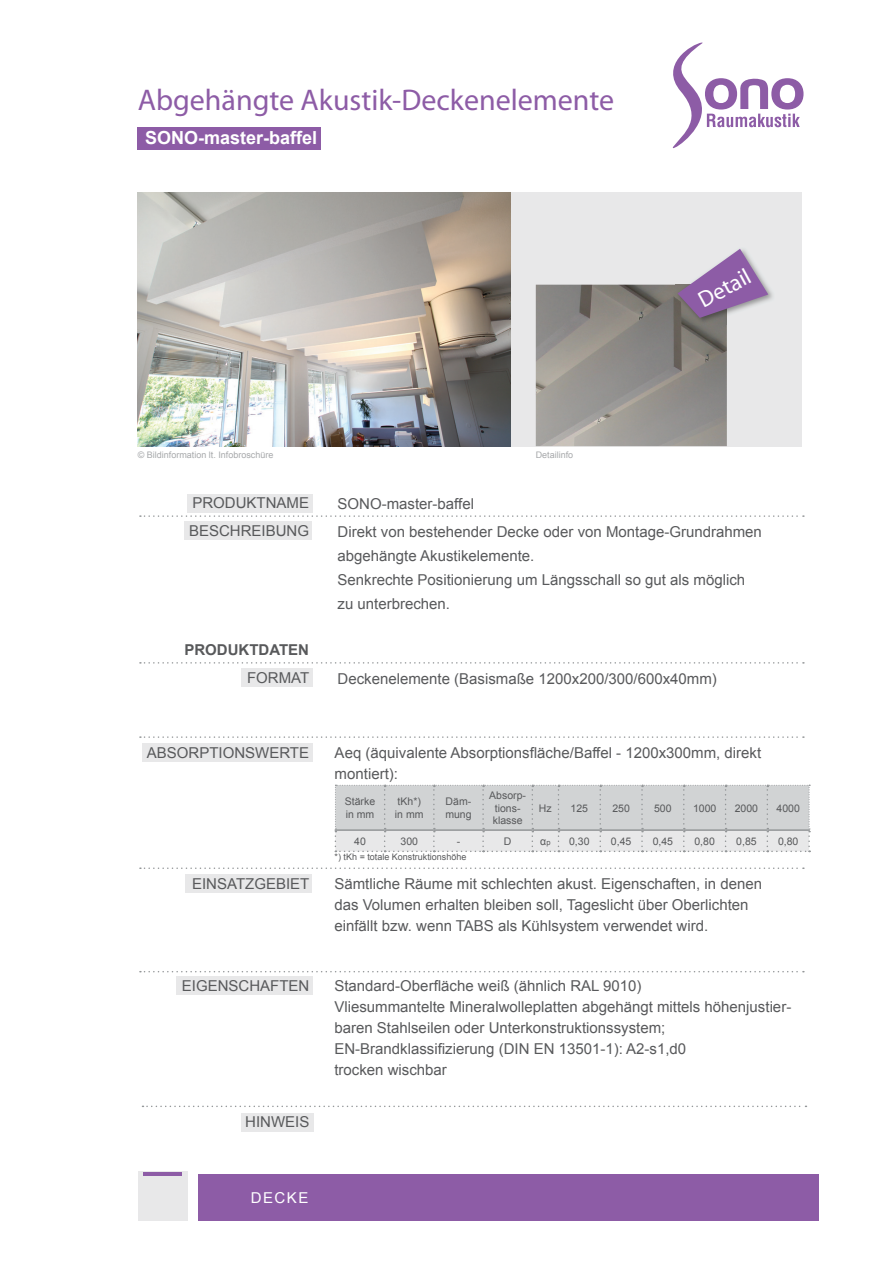
<style>
.page{position:relative;width:893px;height:1263px;background:#fff}
.page>*{position:absolute;margin:0;border:0;box-sizing:border-box;transform-origin:0 0}
.t1{font:30px "Myriad Pro";color:#8d5ca6}
.t2{font:22.95px "Myriad Pro";color:#fff}
.t3{font:700 18px "Arial";color:#fff}
.t4{font:15px/21px "Arial";color:#58595b}
.t5{font:700 15px "Arial";color:#58595b}
.t6{font:15px "Arial";letter-spacing:.1em;color:#fff}
.t7{font:10.5px/12.6px "Arial";color:#58595b}
.t8{font:9px "Arial";color:#a7a9ab}
.t9{font:9px "Arial";color:#58595b}
.s1{font-size:7.5px}
</style>
<div class="page">
<svg style="left:672px;top:42px;width:131px;height:107px"></svg>
<div style="left:187px;top:494px;width:125px;height:18px;background:#e8e8e9"></div>
<div style="left:184px;top:521px;width:128px;height:19px;background:#e8e8e9"></div>
<div style="left:241px;top:668px;width:71px;height:19px;background:#e8e8e9"></div>
<div style="left:142px;top:743px;width:170px;height:19px;background:#e8e8e9"></div>
<div style="left:186px;top:874px;width:126px;height:18px;background:#e8e8e9"></div>
<div style="left:176px;top:976px;width:136px;height:18px;background:#e8e8e9"></div>
<div style="left:241px;top:1113px;width:73px;height:18px;background:#e8e8e9"></div>
<div style="left:138px;top:192px;width:663px;height:254px;background:#e8e8e9"></div>
<div style="left:138px;top:128px;width:183px;height:22px;background:#8d5ca6"></div>
<div style="left:198px;top:1174px;width:621px;height:46px;background:#8d5ca6"></div>
<div style="left:138px;top:1171px;width:49px;height:49px;background:#e8e8e9"></div>
<hr style="left:143px;top:1172px;width:39px;height:4px;background:#8d5ca6">
<img style="left:138px;top:192px;width:372px;height:254px">
<img style="left:536px;top:285px;width:191px;height:161px">
<svg style="left:140px;top:515px;width:664px;height:2px"></svg>
<svg style="left:140px;top:662px;width:664px;height:2px"></svg>
<svg style="left:140px;top:736px;width:664px;height:2px"></svg>
<svg style="left:140px;top:867px;width:664px;height:2px"></svg>
<svg style="left:140px;top:971px;width:664px;height:1px"></svg>
<svg style="left:142px;top:1105px;width:664px;height:2px"></svg>
<img style="left:675px;top:284px;width:98px;height:17px">
<img style="left:675px;top:285px;width:52px;height:39px">
<svg style="left:677px;top:249px;width:91px;height:69px"></svg>
<svg style="left:335px;top:785px;width:475px;height:67px;background:#d5d7d8"></svg>
<h1 class="t1" style="left:138px;top:81px;width:478px">Abgehängte Akustik-Deckenelemente</h1>
<p class="t3" style="left:145px;top:126px;width:174px">SONO-master-baffel</p>
<p class="t8" style="left:138px;top:449px;width:137px">© Bildinformation lt. Infobroschüre</p>
<p class="t8" style="left:536px;top:449px;width:39px">Detailinfo</p>
<h2 class="t2" style="left:693px;top:288px;width:58px;rotate:-28deg">Detail</h2>
<p class="t4" style="left:189px;top:489px;width:122px;line-height:27.6px">PRODUKTNAME<br>BESCHREIBUNG</p>
<p class="t5" style="left:184px;top:639px;width:126px">PRODUKTDATEN</p>
<p class="t4" style="left:247px;top:667px;width:64px">FORMAT</p>
<p class="t4" style="left:147px;top:742px;width:164px">ABSORPTIONSWERTE</p>
<p class="t4" style="left:192px;top:874px;width:119px">EINSATZGEBIET</p>
<p class="t4" style="left:182px;top:975px;width:129px">EIGENSCHAFTEN</p>
<p class="t4" style="left:245px;top:1112px;width:66px">HINWEIS</p>
<p class="t4" style="left:338px;top:489px;width:426px;line-height:28.5px">SONO-master-baffel<br>Direkt von bestehender Decke oder von Montage-Grundrahmen</p>
<p class="t4" style="left:338px;top:544px;width:409px;line-height:24px">abgehängte Akustikelemente.<br>Senkrechte Positionierung um Längsschall so gut als möglich zu unterbrechen.</p>
<p class="t4" style="left:338px;top:669px;width:381px">Deckenelemente (Basismaße 1200x200/300/600x40mm)</p>
<p class="t4" style="left:335px;top:742px;width:428px">Aeq (äquivalente Absorptionsfläche/Baffel - 1200x300mm, direkt montiert):</p>
<p class="t7" style="left:345px;top:795px;width:32px">Stärke in mm</p>
<p class="t7" style="left:395px;top:795px;width:30px">tKh*) in mm</p>
<p class="t7" style="left:445px;top:795px;width:28px">Däm&shy;mung</p>
<p class="t7" style="left:489px;top:789px;width:38px;text-align:center">Absorp&shy;tions&shy;klasse</p>
<p class="t7" style="left:539px;top:802px;width:14px">Hz</p>
<p class="t7" style="left:571px;top:802px;width:19px">125</p>
<p class="t7" style="left:612px;top:802px;width:19px">250</p>
<p class="t7" style="left:654px;top:802px;width:19px">500</p>
<p class="t7" style="left:693px;top:802px;width:25px">1000</p>
<p class="t7" style="left:735px;top:802px;width:25px">2000</p>
<p class="t7" style="left:776px;top:802px;width:25px">4000</p>
<p class="t7" style="left:354px;top:835px;width:13px">40</p>
<p class="t7" style="left:400px;top:835px;width:19px">300</p>
<p class="t7" style="left:457px;top:835px;width:5px">-</p>
<p class="t7" style="left:504px;top:835px;width:9px">D</p>
<p class="t7" style="left:540px;top:835px;width:12px">α<span class="s1">p</span></p>
<p class="t7" style="left:569px;top:835px;width:22px">0,30</p>
<p class="t7" style="left:611px;top:835px;width:22px">0,45</p>
<p class="t7" style="left:653px;top:835px;width:22px">0,45</p>
<p class="t7" style="left:694px;top:835px;width:22px">0,80</p>
<p class="t7" style="left:736px;top:835px;width:22px">0,85</p>
<p class="t7" style="left:778px;top:835px;width:22px">0,80</p>
<p class="t9" style="left:335px;top:851px;width:133px">*) tKh = totale Konstruktionshöhe</p>
<p class="t4" style="left:334px;top:873px;width:429px">Sämtliche Räume mit schlechten akust. Eigenschaften, in denen das Volumen erhalten bleiben soll, Tageslicht über Oberlichten einfällt bzw. wenn TABS als Kühlsystem verwendet wird.</p>
<p class="t4" style="left:334px;top:975px;width:458px">Standard-Oberfläche weiß (ähnlich RAL 9010)<br>Vliesummantelte Mineralwolleplatten abgehängt mittels höhenjustier&shy;baren Stahlseilen oder Unterkonstruktionssystem; EN-Brandklassifizierung (DIN EN 13501-1): A2-s1,d0<br>trocken wischbar</p>
<p class="t6" style="left:251px;top:1188px;width:59px">DECKE</p>
</div>
